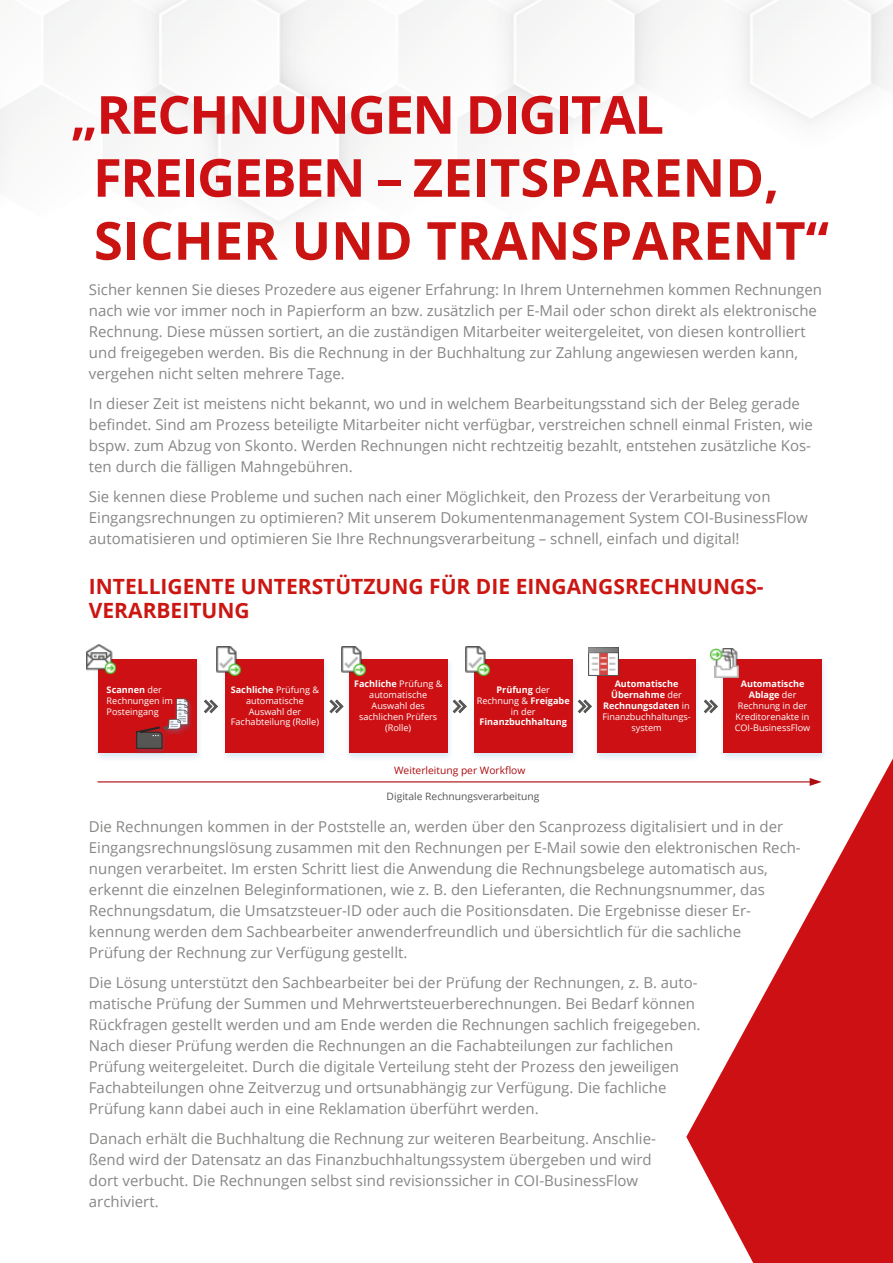
<style>
.page{position:relative;width:893px;height:1263px;background:#fff}
.page>*{position:absolute;margin:0;border:0;box-sizing:border-box;transform-origin:0 0}
.t1{font:700 52.5px/63px "Open Sans";color:#ca1411}
.t2{font:700 21px/24px "Open Sans";color:#cb1611}
.t3{font:15px/21px "Open Sans";color:#878786}
.t4{font:10.2px "Open Sans";color:#565655}
.t5{font:10.2px "Open Sans";color:#aa0c0f}
.t6{font:9px/10.9px "Open Sans";color:#feffff;text-align:center}
.t7{font:700 9px/10.9px "Open Sans";color:#feffff;text-align:center}
.s1{color:#cc1013}
.s2{font-weight:700}
.s3{font-weight:400}
</style>
<div class="page">
<svg style="left:686px;top:758px;width:207px;height:505px"></svg>
<img style="left:97px;top:659px;width:102px;height:100px">
<div style="left:98px;top:660px;width:98px;height:93px;background:#cc1013"></div>
<img style="left:225px;top:659px;width:101px;height:100px">
<div style="left:226px;top:660px;width:98px;height:93px;background:#cc1013"></div>
<img style="left:348px;top:659px;width:102px;height:100px">
<div style="left:349px;top:660px;width:98px;height:93px;background:#cc1013"></div>
<img style="left:465px;top:653px;width:110px;height:106px">
<div style="left:474px;top:660px;width:98px;height:93px;background:#cc1013"></div>
<img style="left:714px;top:659px;width:118px;height:107px">
<div style="left:723px;top:660px;width:99px;height:93px;background:#cc1013"></div>
<svg style="left:204px;top:699px;width:14px;height:15px"></svg>
<svg style="left:329px;top:699px;width:15px;height:15px"></svg>
<svg style="left:452px;top:699px;width:15px;height:15px"></svg>
<svg style="left:706px;top:699px;width:13px;height:15px"></svg>
<img style="left:596px;top:659px;width:110px;height:107px">
<div style="left:597px;top:660px;width:99px;height:93px;background:#cc1013"></div>
<svg style="left:577px;top:699px;width:15px;height:15px"></svg>
<img style="left:135px;top:749px;width:31px;height:5px">
<img style="left:188px;top:700px;width:3px;height:29px">
<svg style="left:135px;top:698px;width:53px;height:51px"></svg>
<hr style="left:98px;top:781px;width:712px;height:1px;background:#aa0c0f">
<svg style="left:810px;top:778px;width:12px;height:8px"></svg>
<img style="left:86px;top:645px;width:30px;height:28px">
<img style="left:711px;top:648px;width:27px;height:30px">
<img style="left:588px;top:648px;width:31px;height:28px">
<img style="left:216px;top:646px;width:25px;height:30px">
<img style="left:341px;top:646px;width:25px;height:30px">
<img style="left:466px;top:646px;width:24px;height:30px">
<h1 class="t1" style="left:93px;top:82px;width:737px;text-indent:-22px"><span class="s1">„RECHNUNGEN DIGITAL<br>FREIGEBEN –</span> ZEITSPAREND,<br>SICHER UND TRANSPARENT<span class="s1">“</span></h1>
<p class="t3" style="left:89px;top:279px;width:735px">Sicher kennen Sie dieses Prozedere aus eigener Erfahrung: In Ihrem Unternehmen kommen Rechnungen nach wie vor immer noch in Papierform an bzw. zusätzlich per E-Mail oder schon direkt als elektronische Rechnung. Diese müssen sortiert, an die zuständigen Mitarbeiter weitergeleitet, von diesen kontrolliert und freigegeben werden. Bis die Rechnung in der Buchhaltung zur Zahlung angewiesen werden kann, vergehen nicht selten mehrere Tage.</p>
<p class="t3" style="left:89px;top:393px;width:725px">In dieser Zeit ist meistens nicht bekannt, wo und in welchem Bearbeitungsstand sich der Beleg gerade befindet. Sind am Prozess beteiligte Mitarbeiter nicht verfügbar, verstreichen schnell einmal Fristen, wie bspw. zum Abzug von Skonto. Werden Rechnungen nicht rechtzeitig bezahlt, entstehen zusätzliche Kos&shy;ten durch die fälligen Mahngebühren.</p>
<p class="t3" style="left:89px;top:486px;width:720px">Sie kennen diese Probleme und suchen nach einer Möglichkeit, den Prozess der Verarbeitung von<br>Eingangsrechnungen zu optimieren? Mit unserem Dokumentenmanagement System COI-BusinessFlow automatisieren und optimieren Sie Ihre Rechnungsverarbeitung – schnell, einfach und digital!</p>
<h2 class="t2" style="left:89px;top:574px;width:676px">INTELLIGENTE UNTERSTÜTZUNG FÜR DIE EINGANGSRECHNUNGS-<br>VERARBEITUNG</h2>
<p class="t6" style="left:107px;top:684px;width:68px;text-align:left"><span class="s2">Scannen</span> der<br>Rechnungen im<br>Posteingang</p>
<p class="t6" style="left:231px;top:684px;width:90px"><span class="s2">Sachliche</span> Prüfung &amp; automatische<br>Auswahl der<br>Fachabteilung (Rolle)</p>
<p class="t6" style="left:354px;top:678px;width:90px"><span class="s2">Fachliche</span> Prüfung &amp; automatische<br>Auswahl des sachlichen Prüfers (Rolle)</p>
<p class="t6" style="left:477px;top:684px;width:95px"><span class="s2">Prüfung</span> der<br>Rechnung &amp; <span class="s2">Freigabe </span>in der</p>
<p class="t7" style="left:479px;top:716px;width:89px">Finanzbuchhaltung</p>
<p class="t5" style="left:394px;top:764px;width:133px">Weiterleitung per Workflow</p>
<p class="t4" style="left:387px;top:789px;width:154px">Digitale Rechnungsverarbeitung</p>
<p class="t7" style="left:602px;top:678px;width:90px">Automatische<br>Übernahme <span class="s3">der<br></span>Rechnungsdaten <span class="s3">in<br>Finanzbuchhaltungs&shy;system</span></p>
<p class="t6" style="left:735px;top:678px;width:77px"><span class="s2">Automatische<br>Ablage</span> der<br>Rechnung in der<br>Kreditorenakte in<br>COI-BusinessFlow</p>
<p class="t3" style="left:89px;top:816px;width:713px">Die Rechnungen kommen in der Poststelle an, werden über den Scanprozess digitalisiert und in der Eingangsrechnungslösung zusammen mit den Rechnungen per E-Mail sowie den elektronischen Rech&shy;nungen verarbeitet. Im ersten Schritt liest die Anwendung die Rechnungsbelege automatisch aus, erkennt die einzelnen Beleginformationen, wie z. B. den Lieferanten, die Rechnungsnummer, das Rechnungsdatum, die Umsatzsteuer-ID oder auch die Positionsdaten. Die Ergebnisse dieser Er&shy;kennung werden dem Sachbearbeiter anwenderfreundlich und übersichtlich für die sachliche Prüfung der Rechnung zur Verfügung gestellt.</p>
<p class="t3" style="left:89px;top:972px;width:613px">Die Lösung unterstützt den Sachbearbeiter bei der Prüfung der Rechnungen, z. B. auto&shy;matische Prüfung der Summen und Mehrwertsteuerberechnungen. Bei Bedarf können Rückfragen gestellt werden und am Ende werden die Rechnungen sachlich freigegeben.<br>Nach dieser Prüfung werden die Rechnungen an die Fachabteilungen zur fachlichen Prüfung weitergeleitet. Durch die digitale Verteilung steht der Prozess den jeweiligen Fachabteilungen ohne Zeitverzug und ortsunabhängig zur Verfügung. Die fachliche Prüfung kann dabei auch in eine Reklamation überführt werden.</p>
<p class="t3" style="left:89px;top:1128px;width:568px">Danach erhält die Buchhaltung die Rechnung zur weiteren Bearbeitung. Anschlie&shy;ßend wird der Datensatz an das Finanzbuchhaltungssystem übergeben und wird dort verbucht. Die Rechnungen selbst sind revisionssicher in COI-BusinessFlow archiviert.</p>
</div>
